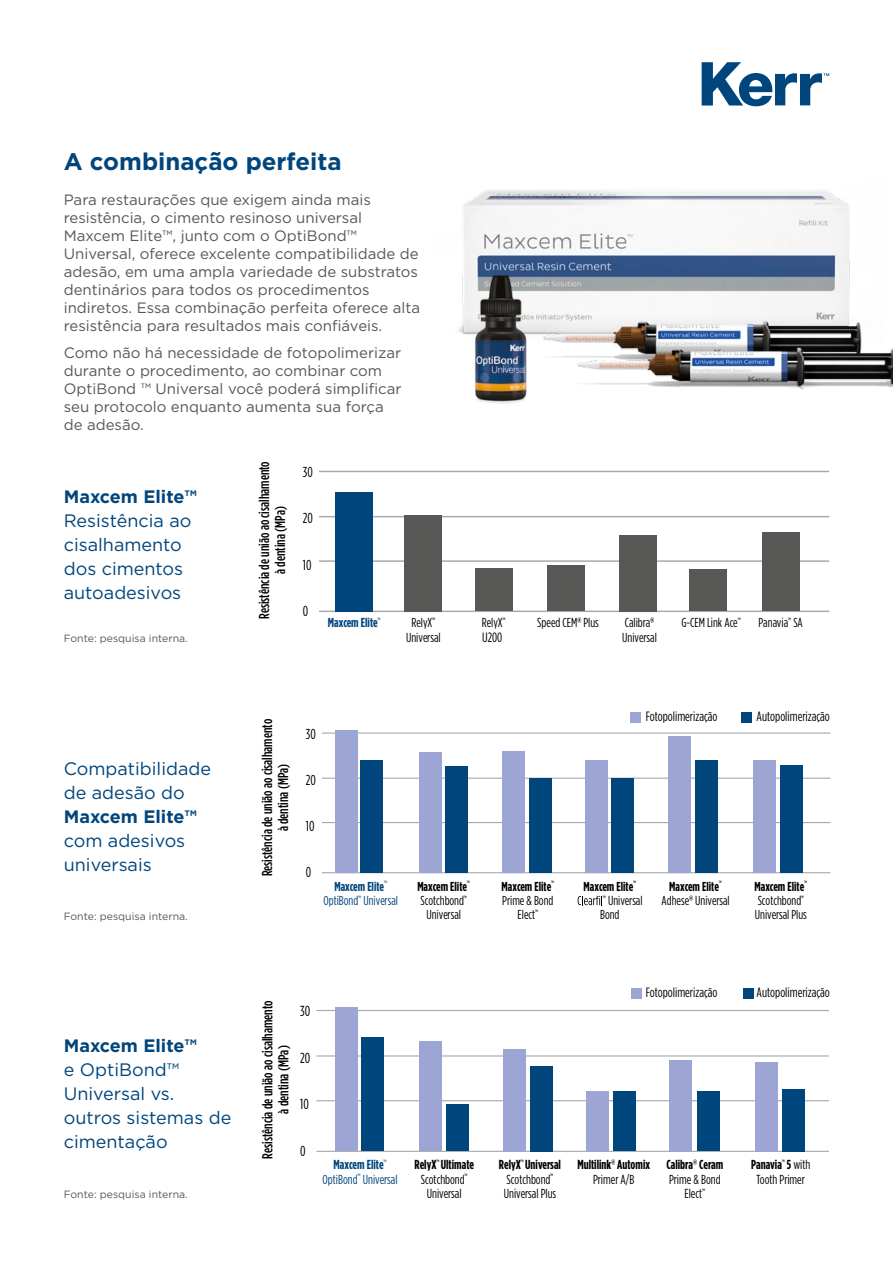
<style>
.page{position:relative;width:893px;height:1263px;background:#fff}
.page>*{position:absolute;margin:0;border:0;box-sizing:border-box;transform-origin:0 0}
.t1{font:700 24px "Gotham";color:#00457c}
.t2{font:18px/24px "Gotham";color:#00457c}
.t3{font:700 18px "Gotham";color:#00457c}
.t4{font:15px/18px "Gotham";color:#575756}
.t5{font:500 14.55px/15.9px "Gotham Condensed";color:#000;text-align:center}
.t6{font:14.55px "Gotham Condensed";color:#000}
.t7{font:500 14.4px/15.9px "Gotham Condensed";color:#000;text-align:center}
.t8{font:14.4px "Gotham Condensed";color:#000}
.t9{font:13.5px "Gotham Condensed";color:#000}
.t10{font:13.05px/14.5px "Gotham Condensed";color:#000;text-align:center}
.t11{font:13.05px/14.5px "Gotham Condensed";color:#00457c;text-align:center}
.t12{font:700 13.05px "Gotham Condensed";color:#000}
.t13{font:700 13.05px "Gotham Condensed";color:#00457c}
.t14{font:12.9px/14.4px "Gotham Condensed";color:#000;text-align:center}
.t15{font:12.9px/14.4px "Gotham Condensed";color:#00457c;text-align:center}
.t16{font:10.5px "Gotham";color:#575756}
.s1{font-weight:700}
</style>
<div class="page">
<img style="left:462px;top:190px;width:431px;height:200px">
<svg style="left:702px;top:62px;width:127px;height:44px"></svg>
<img style="left:458px;top:270px;width:98px;height:134px">
<hr style="left:319px;top:611px;width:510px;height:1px;background:#a4a8a9">
<hr style="left:319px;top:560px;width:510px;height:2px;background:#a4a8a9">
<hr style="left:319px;top:516px;width:510px;height:1px;background:#a4a8a9">
<hr style="left:319px;top:471px;width:510px;height:1px;background:#a4a8a9">
<svg style="left:578px;top:617px;width:3px;height:6px"></svg>
<svg style="left:650px;top:617px;width:4px;height:6px"></svg>
<div style="left:335px;top:492px;width:38px;height:119px;background:#00457c"></div>
<div style="left:404px;top:515px;width:38px;height:96px;background:#575756"></div>
<div style="left:619px;top:535px;width:38px;height:76px;background:#575756"></div>
<div style="left:475px;top:568px;width:38px;height:43px;background:#575756"></div>
<div style="left:689px;top:569px;width:38px;height:42px;background:#575756"></div>
<div style="left:547px;top:566px;width:38px;height:45px;background:#575756"></div>
<div style="left:762px;top:532px;width:38px;height:78px;background:#575756"></div>
<hr style="left:322px;top:872px;width:508px;height:1px;background:#a4a8a9">
<hr style="left:322px;top:822px;width:508px;height:1px;background:#a4a8a9">
<hr style="left:322px;top:778px;width:508px;height:1px;background:#a4a8a9">
<hr style="left:322px;top:732px;width:508px;height:2px;background:#a4a8a9">
<svg style="left:578px;top:896px;width:24px;height:9px"></svg>
<svg style="left:689px;top:895px;width:4px;height:6px"></svg>
<div style="left:630px;top:712px;width:10px;height:10px;background:#9ca5d4"></div>
<div style="left:741px;top:712px;width:10px;height:10px;background:#00457c"></div>
<div style="left:335px;top:730px;width:22px;height:143px;background:#9ca5d4"></div>
<div style="left:361px;top:760px;width:22px;height:113px;background:#00457c"></div>
<div style="left:419px;top:753px;width:22px;height:120px;background:#9ca5d4"></div>
<div style="left:445px;top:767px;width:23px;height:106px;background:#00457c"></div>
<div style="left:502px;top:751px;width:23px;height:122px;background:#9ca5d4"></div>
<div style="left:529px;top:779px;width:22px;height:94px;background:#00457c"></div>
<div style="left:585px;top:760px;width:22px;height:113px;background:#9ca5d4"></div>
<div style="left:611px;top:779px;width:23px;height:94px;background:#00457c"></div>
<div style="left:668px;top:737px;width:22px;height:136px;background:#9ca5d4"></div>
<div style="left:695px;top:760px;width:23px;height:113px;background:#00457c"></div>
<div style="left:753px;top:760px;width:23px;height:113px;background:#9ca5d4"></div>
<div style="left:780px;top:765px;width:23px;height:108px;background:#00457c"></div>
<div style="left:631px;top:988px;width:11px;height:10px;background:#9ca5d4"></div>
<div style="left:743px;top:988px;width:10px;height:10px;background:#00457c"></div>
<svg style="left:611px;top:1159px;width:4px;height:6px"></svg>
<svg style="left:693px;top:1159px;width:4px;height:6px"></svg>
<hr style="left:316px;top:1151px;width:513px;height:1px;background:#a4a8a9">
<hr style="left:316px;top:1100px;width:513px;height:1px;background:#a4a8a9">
<hr style="left:316px;top:1055px;width:513px;height:1px;background:#a4a8a9">
<hr style="left:316px;top:1010px;width:513px;height:1px;background:#a4a8a9">
<div style="left:335px;top:1008px;width:23px;height:143px;background:#9ca5d4"></div>
<div style="left:361px;top:1037px;width:23px;height:114px;background:#00457c"></div>
<div style="left:420px;top:1041px;width:22px;height:110px;background:#9ca5d4"></div>
<div style="left:446px;top:1105px;width:23px;height:46px;background:#00457c"></div>
<div style="left:503px;top:1049px;width:23px;height:102px;background:#9ca5d4"></div>
<div style="left:530px;top:1066px;width:23px;height:85px;background:#00457c"></div>
<div style="left:586px;top:1091px;width:23px;height:60px;background:#9ca5d4"></div>
<div style="left:613px;top:1091px;width:22px;height:60px;background:#00457c"></div>
<div style="left:669px;top:1060px;width:23px;height:91px;background:#9ca5d4"></div>
<div style="left:697px;top:1091px;width:23px;height:60px;background:#00457c"></div>
<div style="left:755px;top:1062px;width:23px;height:89px;background:#9ca5d4"></div>
<div style="left:782px;top:1089px;width:23px;height:62px;background:#00457c"></div>
<h1 class="t1" style="left:64px;top:145px;width:279px">A combinação perfeita</h1>
<p class="t4" style="left:64px;top:191px;width:358px">Para restaurações que exigem ainda mais resistência, o cimento resinoso universal Maxcem Elite™, junto com o OptiBond™ Universal, oferece excelente compatibilidade de adesão, em uma ampla variedade de substratos dentinários para todos os procedimentos indiretos. Essa combinação perfeita oferece alta resistência para resultados mais confiáveis.</p>
<p class="t4" style="left:64px;top:343px;width:339px">Como não há necessidade de fotopolimerizar durante o procedimento, ao combinar com OptiBond ™ Universal você poderá simplificar seu protocolo enquanto aumenta sua força de adesão.</p>
<p class="t3" style="left:64px;top:485px;width:135px">Maxcem Elite™</p>
<p class="t2" style="left:64px;top:509px;width:129px">Resistência ao cisalhamento dos cimentos autoadesivos</p>
<p class="t16" style="left:64px;top:631px;width:126px">Fonte: pesquisa interna.</p>
<p class="t2" style="left:64px;top:756px;width:149px">Compatibilidade de adesão do</p>
<p class="t3" style="left:64px;top:805px;width:135px">Maxcem Elite™</p>
<p class="t2" style="left:64px;top:828px;width:123px">com adesivos universais</p>
<p class="t16" style="left:64px;top:909px;width:126px">Fonte: pesquisa interna.</p>
<p class="t3" style="left:64px;top:1034px;width:135px">Maxcem Elite™</p>
<p class="t2" style="left:64px;top:1057px;width:169px">e OptiBond™<br>Universal vs. outros sistemas de cimentação</p>
<p class="t16" style="left:64px;top:1188px;width:126px">Fonte: pesquisa interna.</p>
<p class="t7" style="left:256px;top:619px;width:159px;rotate:-90deg">Resistência de união ao cisalhamento à dentina (MPa)</p>
<p class="t8" style="left:303px;top:464px;width:12px">30</p>
<p class="t8" style="left:303px;top:510px;width:12px">20</p>
<p class="t8" style="left:303px;top:556px;width:10px">10</p>
<p class="t8" style="left:303px;top:603px;width:7px">0</p>
<p class="t13" style="left:328px;top:615px;width:54px">Maxcem Elite<sup>™</sup></p>
<p class="t10" style="left:406px;top:615px;width:36px">RelyX<sup>™<br></sup>Universal</p>
<p class="t10" style="left:482px;top:615px;width:25px">RelyX<sup>™</sup></p>
<p class="t10" style="left:537px;top:615px;width:63px">Speed CEM Plus</p>
<p class="t10" style="left:622px;top:615px;width:36px;text-align:left">Calibra<br>Universal</p>
<p class="t10" style="left:681px;top:615px;width:61px">G-CEM Link Ace<sup>™</sup></p>
<p class="t10" style="left:758px;top:615px;width:46px">Panavia<sup>™</sup> SA</p>
<p class="t9" style="left:482px;top:630px;width:22px">U200</p>
<p class="t7" style="left:259px;top:876px;width:159px;rotate:-90deg">Resistência de união ao cisalhamento à dentina (MPa)</p>
<p class="t8" style="left:306px;top:725px;width:11px">30</p>
<p class="t8" style="left:306px;top:772px;width:12px">20</p>
<p class="t8" style="left:306px;top:818px;width:10px">10</p>
<p class="t8" style="left:306px;top:864px;width:7px">0</p>
<p class="t9" style="left:646px;top:709px;width:73px">Fotopolimerização</p>
<p class="t9" style="left:757px;top:709px;width:75px">Autopolimerização</p>
<p class="t15" style="left:324px;top:879px;width:76px"><span class="s1">Maxcem Elite</span><sup>™<br></sup>OptiBond<sup>™</sup> Universal</p>
<p class="t14" style="left:417px;top:879px;width:54px"><span class="s1">Maxcem Elite</span><sup>™<br></sup>Scotchbond<sup>™<br></sup>Universal</p>
<p class="t14" style="left:502px;top:879px;width:54px"><span class="s1">Maxcem Elite</span><sup>™<br></sup>Prime &amp; Bond<br>Elect<sup>™</sup></p>
<p class="t14" style="left:600px;top:879px;width:44px;text-align:left;text-indent:-17px"><span class="s1">Maxcem Elite</span><sup>™<br>™</sup> Universal<br>Bond</p>
<p class="t14" style="left:661px;top:879px;width:70px"><span class="s1">Maxcem Elite</span><sup>™<br></sup>Adhese Universal</p>
<p class="t14" style="left:754px;top:879px;width:54px;text-align:left"><span class="s1">Maxcem Elite</span><sup>™<br></sup>Scotchbond<sup>™<br></sup>Universal Plus</p>
<p class="t5" style="left:259px;top:1159px;width:160px;rotate:-90deg">Resistência de união ao cisalhamento à dentina (MPa)</p>
<p class="t6" style="left:300px;top:1003px;width:12px">30</p>
<p class="t6" style="left:300px;top:1049px;width:12px">20</p>
<p class="t6" style="left:300px;top:1096px;width:10px">10</p>
<p class="t6" style="left:300px;top:1142px;width:7px">0</p>
<p class="t11" style="left:323px;top:1157px;width:77px"><span class="s1">Maxcem Elite</span><sup>™<br></sup>OptiBond<sup>™</sup> Universal</p>
<p class="t9" style="left:646px;top:984px;width:73px">Fotopolimerização</p>
<p class="t10" style="left:415px;top:1157px;width:61px"><span class="s1">RelyX</span><sup>™</sup> <span class="s1">Ultimate<br></span>Scotchbond<sup>™<br></sup>Universal</p>
<p class="t10" style="left:499px;top:1157px;width:64px"><span class="s1">RelyX</span><sup>™</sup> <span class="s1">Universal<br></span>Scotchbond<sup>™<br></sup>Universal Plus</p>
<p class="t12" style="left:577px;top:1157px;width:74px">Multilink Automix</p>
<p class="t10" style="left:593px;top:1171px;width:43px">Primer A/B</p>
<p class="t12" style="left:666px;top:1157px;width:58px">Calibra Ceram</p>
<p class="t10" style="left:669px;top:1171px;width:53px">Prime &amp; Bond<br>Elect<sup>™</sup></p>
<p class="t9" style="left:757px;top:984px;width:75px">Autopolimerização</p>
<p class="t10" style="left:751px;top:1157px;width:61px"><span class="s1">Panavia</span><sup>™</sup> <span class="s1">5</span> with<br>Tooth Primer</p>
</div>
